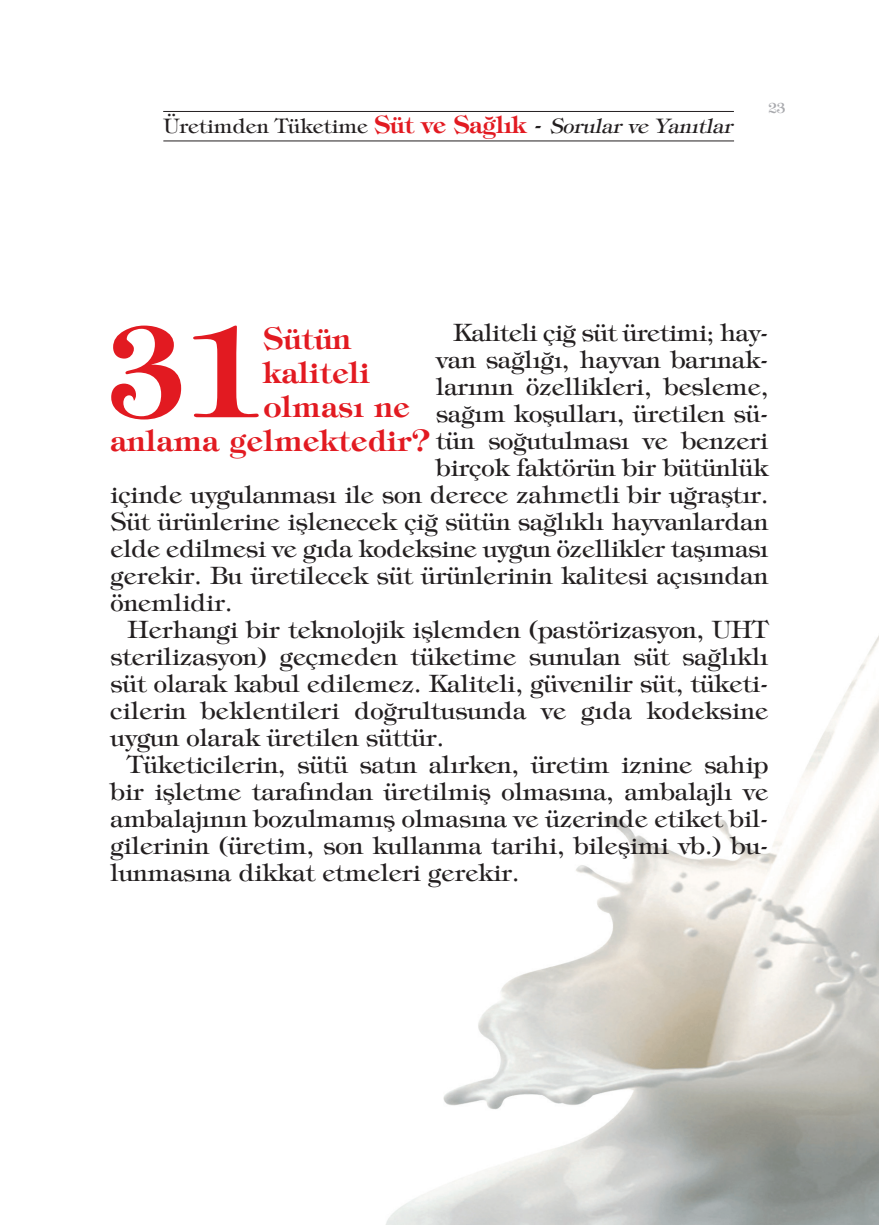
<style>
.page{position:relative;width:879px;height:1225px;background:#fff}
.page>*{position:absolute;margin:0;border:0;box-sizing:border-box;transform-origin:0 0}
.t1{font:700 125px "Tiffany";color:#e21a21}
.t2{font:700 30px "Tiffany";letter-spacing:.015em;color:#e21a21}
.t3{font:24px "Tiffany";color:#231f20}
.t4{font:20px "Tiffany";color:#231f20}
.t5{font:14px "Tiffany";color:#a8a9ad}
.s1{font-weight:700;font-size:24px;color:#e21a21}
.s2{font-size:24px}
.s3{font-style:italic}
</style>
<div class="page">
<img style="left:386px;top:635px;width:493px;height:589px">
<hr style="left:163px;top:140px;width:571px;height:1px;background:#231f20">
<hr style="left:163px;top:111px;width:571px;height:1px;background:#231f20">
<p class="t4" style="left:164px;top:118px;width:574px">Üretimden Tüketime <span class="s1">Süt ve Sağlık</span> <span class="s2">-</span> <span class="s3">Sorular ve Yanıtlar</span></p>
<p class="t5" style="left:768px;top:102px;width:18px">23</p>
<p class="t3" style="left:453px;top:323px;width:317px">Kaliteli çiğ süt üretimi; hay-</p>
<p class="t3" style="left:436px;top:350px;width:334px">van sağlığı, hayvan barınak-</p>
<p class="t3" style="left:436px;top:377px;width:334px">larının özellikleri, besleme,</p>
<p class="t3" style="left:436px;top:404px;width:334px">sağım koşulları, üretilen sü-</p>
<p class="t3" style="left:436px;top:431px;width:334px">tün soğutulması ve benzeri</p>
<p class="t3" style="left:436px;top:458px;width:334px">birçok faktörün bir bütünlük</p>
<p class="t3" style="left:111px;top:485px;width:659px">içinde uygulanması ile son derece zahmetli bir uğraştır.</p>
<p class="t3" style="left:111px;top:512px;width:659px">Süt ürünlerine işlenecek çiğ sütün sağlıklı hayvanlardan</p>
<p class="t3" style="left:111px;top:539px;width:659px">elde edilmesi ve gıda kodeksine uygun özellikler taşıması</p>
<p class="t3" style="left:111px;top:566px;width:659px">gerekir. Bu üretilecek süt ürünlerinin kalitesi açısından</p>
<p class="t3" style="left:111px;top:593px;width:123px">önemlidir.</p>
<p class="t3" style="left:128px;top:620px;width:642px">Herhangi bir teknolojik işlemden (pastörizasyon, UHT</p>
<p class="t3" style="left:111px;top:647px;width:659px">sterilizasyon) geçmeden tüketime sunulan süt sağlıklı</p>
<p class="t3" style="left:111px;top:674px;width:659px">süt olarak kabul edilemez. Kaliteli, güvenilir süt, tüketi-</p>
<p class="t3" style="left:111px;top:701px;width:659px">cilerin beklentileri doğrultusunda ve gıda kodeksine</p>
<p class="t3" style="left:111px;top:728px;width:335px">uygun olarak üretilen süttür.</p>
<p class="t3" style="left:128px;top:755px;width:642px">Tüketicilerin, sütü satın alırken, üretim iznine sahip</p>
<p class="t3" style="left:111px;top:782px;width:659px">bir işletme tarafından üretilmiş olmasına, ambalajlı ve</p>
<p class="t3" style="left:111px;top:809px;width:659px">ambalajının bozulmamış olmasına ve üzerinde etiket bil-</p>
<p class="t3" style="left:111px;top:836px;width:659px">gilerinin (üretim, son kullanma tarihi, bileşimi vb.) bu-</p>
<p class="t3" style="left:111px;top:863px;width:410px">lunmasına dikkat etmeleri gerekir.</p>
<h1 class="t1" style="left:108px;top:326px;width:155px">31</h1>
<p class="t2" style="left:263px;top:327px;width:89px">Sütün</p>
<p class="t2" style="left:263px;top:361px;width:108px">kaliteli</p>
<p class="t2" style="left:263px;top:395px;width:148px">olması ne</p>
<p class="t2" style="left:111px;top:429px;width:322px">anlama gelmektedir?</p>
</div>
